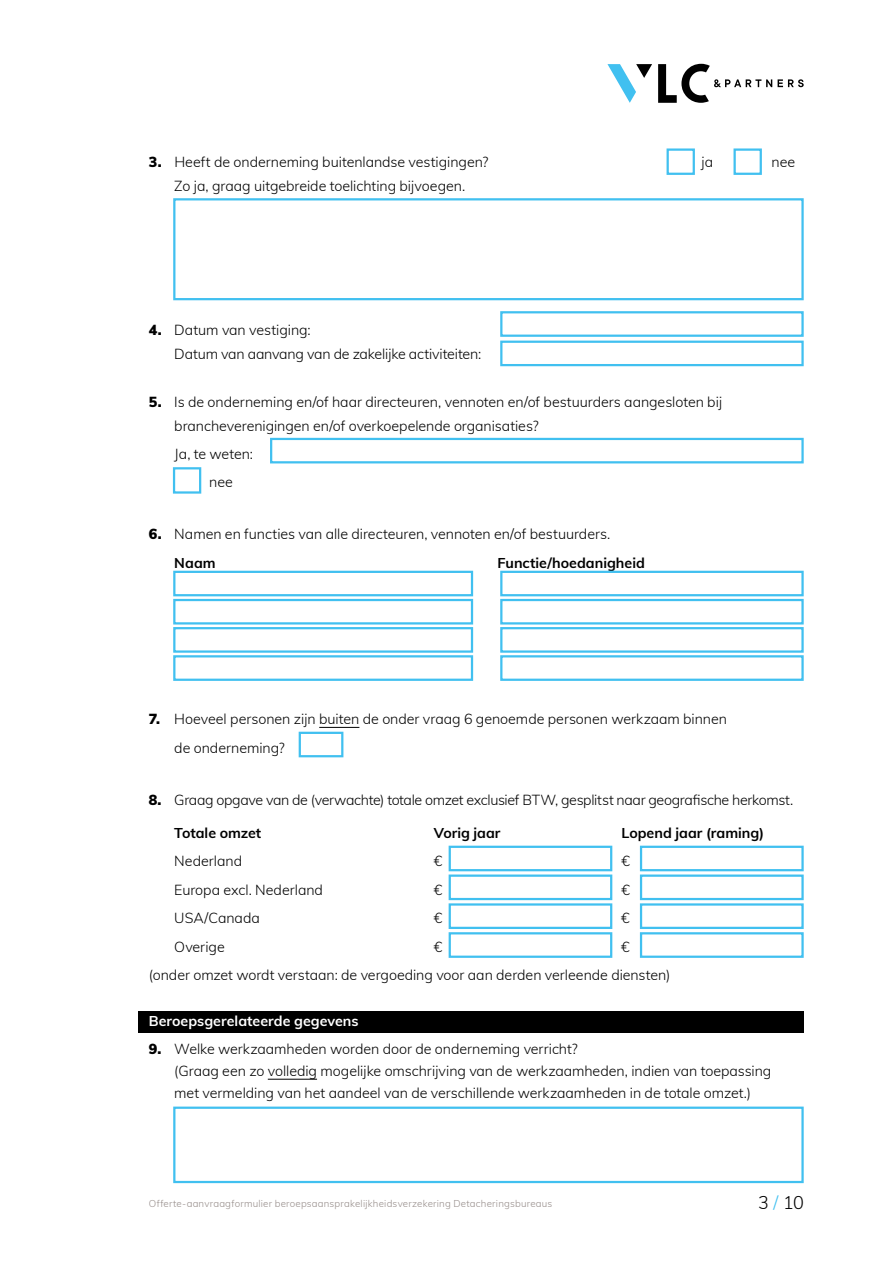
<style>
.page{position:relative;width:893px;height:1263px;background:#fff}
.page>*{position:absolute;margin:0;border:0;box-sizing:border-box;transform-origin:0 0}
.t1{font:300 18px "Muli";color:#000}
.t2{font:300 14.25px/28.2px "Muli";letter-spacing:-.005em;color:#000}
.t3{font:300 14.25px "Muli";letter-spacing:-.025em;color:#000}
.t4{font:700 14.25px "Muli";color:#000}
.t5{font:700 14.25px "Muli";color:#fff}
.t6{font:300 9.75px "Muli";letter-spacing:.02em;color:#968d8a}
.s1{font-weight:900}
.s2{font-weight:700}
.s3{color:#41c0f0}
</style>
<div class="page">
<div style="left:138px;top:1011px;width:666px;height:22px;background:#000"></div>
<hr style="left:319px;top:727px;width:40px;height:1px;background:#000">
<hr style="left:268px;top:1079px;width:49px;height:1px;background:#000">
<svg style="left:778px;top:79px;width:26px;height:8px"></svg>
<svg style="left:607px;top:64px;width:45px;height:39px"></svg>
<svg style="left:658px;top:64px;width:114px;height:39px"></svg>
<div style="left:299px;top:732px;width:44px;height:25px;border:2px solid #41c0f0"></div>
<div style="left:173px;top:1106px;width:631px;height:77px;border:2px solid #41c0f0"></div>
<div style="left:449px;top:846px;width:163px;height:25px;border:2px solid #41c0f0"></div>
<div style="left:640px;top:846px;width:164px;height:25px;border:2px solid #41c0f0"></div>
<div style="left:449px;top:874px;width:163px;height:26px;border:2px solid #41c0f0"></div>
<div style="left:640px;top:874px;width:164px;height:26px;border:2px solid #41c0f0"></div>
<div style="left:449px;top:903px;width:163px;height:26px;border:2px solid #41c0f0"></div>
<div style="left:640px;top:903px;width:164px;height:26px;border:2px solid #41c0f0"></div>
<div style="left:449px;top:932px;width:163px;height:26px;border:2px solid #41c0f0"></div>
<div style="left:640px;top:932px;width:164px;height:26px;border:2px solid #41c0f0"></div>
<div style="left:500px;top:599px;width:304px;height:25px;border:2px solid #41c0f0"></div>
<div style="left:173px;top:571px;width:300px;height:25px;border:2px solid #41c0f0"></div>
<div style="left:173px;top:599px;width:300px;height:25px;border:2px solid #41c0f0"></div>
<div style="left:500px;top:571px;width:304px;height:25px;border:2px solid #41c0f0"></div>
<div style="left:173px;top:627px;width:300px;height:26px;border:2px solid #41c0f0"></div>
<div style="left:173px;top:655px;width:300px;height:26px;border:2px solid #41c0f0"></div>
<div style="left:500px;top:655px;width:304px;height:26px;border:2px solid #41c0f0"></div>
<div style="left:500px;top:627px;width:304px;height:26px;border:2px solid #41c0f0"></div>
<div style="left:270px;top:438px;width:534px;height:25px;border:2px solid #41c0f0"></div>
<div style="left:173px;top:467px;width:28px;height:27px;border:2px solid #41c0f0"></div>
<div style="left:500px;top:311px;width:304px;height:26px;border:2px solid #41c0f0"></div>
<div style="left:500px;top:341px;width:304px;height:25px;border:2px solid #41c0f0"></div>
<div style="left:666px;top:148px;width:29px;height:27px;border:2px solid #41c0f0"></div>
<div style="left:733px;top:148px;width:29px;height:27px;border:2px solid #41c0f0"></div>
<div style="left:173px;top:198px;width:631px;height:102px;border:2px solid #41c0f0"></div>
<p class="t2" style="left:149px;top:147px;width:341px"><span class="s1">3.</span> Heeft de onderneming buitenlandse vestigingen?</p>
<p class="t2" style="left:702px;top:147px;width:13px">ja</p>
<p class="t2" style="left:771px;top:147px;width:25px">nee</p>
<p class="t2" style="left:174px;top:171px;width:292px">Zo ja, graag uitgebreide toelichting bijvoegen.</p>
<p class="t2" style="left:174px;top:317px;width:308px;line-height:24px;text-indent:-26px"><span class="s1">4.</span> Datum van vestiging:<br>Datum van aanvang van de zakelijke activiteiten:</p>
<p class="t2" style="left:174px;top:389px;width:549px;line-height:24px;text-indent:-26px"><span class="s1">5.</span> Is de onderneming en/of haar directeuren, vennoten en/of bestuurders aangesloten bij brancheverenigingen en/of overkoepelende organisaties?</p>
<p class="t2" style="left:209px;top:439px;width:45px;text-indent:-35px">Ja, te weten: nee</p>
<p class="t2" style="left:174px;top:519px;width:438px;text-indent:-26px"><span class="s1">6.</span> Namen en functies van alle directeuren, vennoten en/of bestuurders.<br><span class="s2">Naam</span></p>
<p class="t4" style="left:497px;top:552px;width:149px">Functie/hoedanigheid</p>
<p class="t2" style="left:174px;top:704px;width:554px;text-indent:-26px"><span class="s1">7.</span> Hoeveel personen zijn buiten de onder vraag 6 genoemde personen werkzaam binnen de onderneming?</p>
<p class="t3" style="left:149px;top:789px;width:646px"><span class="s1">8.</span> Graag opgave van de (verwachte) totale omzet exclusief BTW, gesplitst naar geografische herkomst.</p>
<p class="t4" style="left:174px;top:822px;width:89px">Totale omzet</p>
<p class="t4" style="left:434px;top:822px;width:68px">Vorig jaar</p>
<p class="t4" style="left:621px;top:822px;width:144px">Lopend jaar (raming)</p>
<p class="t2" style="left:174px;top:846px;width:69px">Nederland</p>
<p class="t2" style="left:434px;top:846px;width:10px">€</p>
<p class="t2" style="left:621px;top:846px;width:10px">€</p>
<p class="t2" style="left:174px;top:875px;width:150px">Europa excl. Nederland</p>
<p class="t2" style="left:434px;top:875px;width:10px">€</p>
<p class="t2" style="left:621px;top:875px;width:10px">€</p>
<p class="t2" style="left:174px;top:903px;width:87px">USA/Canada</p>
<p class="t2" style="left:434px;top:903px;width:10px">€</p>
<p class="t2" style="left:621px;top:903px;width:10px">€</p>
<p class="t2" style="left:174px;top:932px;width:52px">Overige</p>
<p class="t2" style="left:434px;top:932px;width:10px">€</p>
<p class="t2" style="left:149px;top:932px;width:523px;text-indent:473px">€ (onder omzet wordt verstaan: de vergoeding voor aan derden verleende diensten)</p>
<p class="t5" style="left:149px;top:1011px;width:211px">Beroepsgerelateerde gegevens</p>
<p class="t2" style="left:174px;top:1038px;width:599px;line-height:21.8px;text-indent:-26px"><span class="s1">9.</span> Welke werkzaamheden worden door de onderneming verricht?<br>(Graag een zo volledig mogelijke omschrijving van de werkzaamheden, indien van toepassing met vermelding van het aandeel van de verschillende werkzaamheden in de totale omzet.)</p>
<p class="t6" style="left:149px;top:1196px;width:405px">Offerte-aanvraagformulier beroepsaansprakelijkheidsverzekering Detacheringsbureaus</p>
<p class="t1" style="left:758px;top:1189px;width:47px">3 <span class="s3">/</span> 10</p>
</div>
